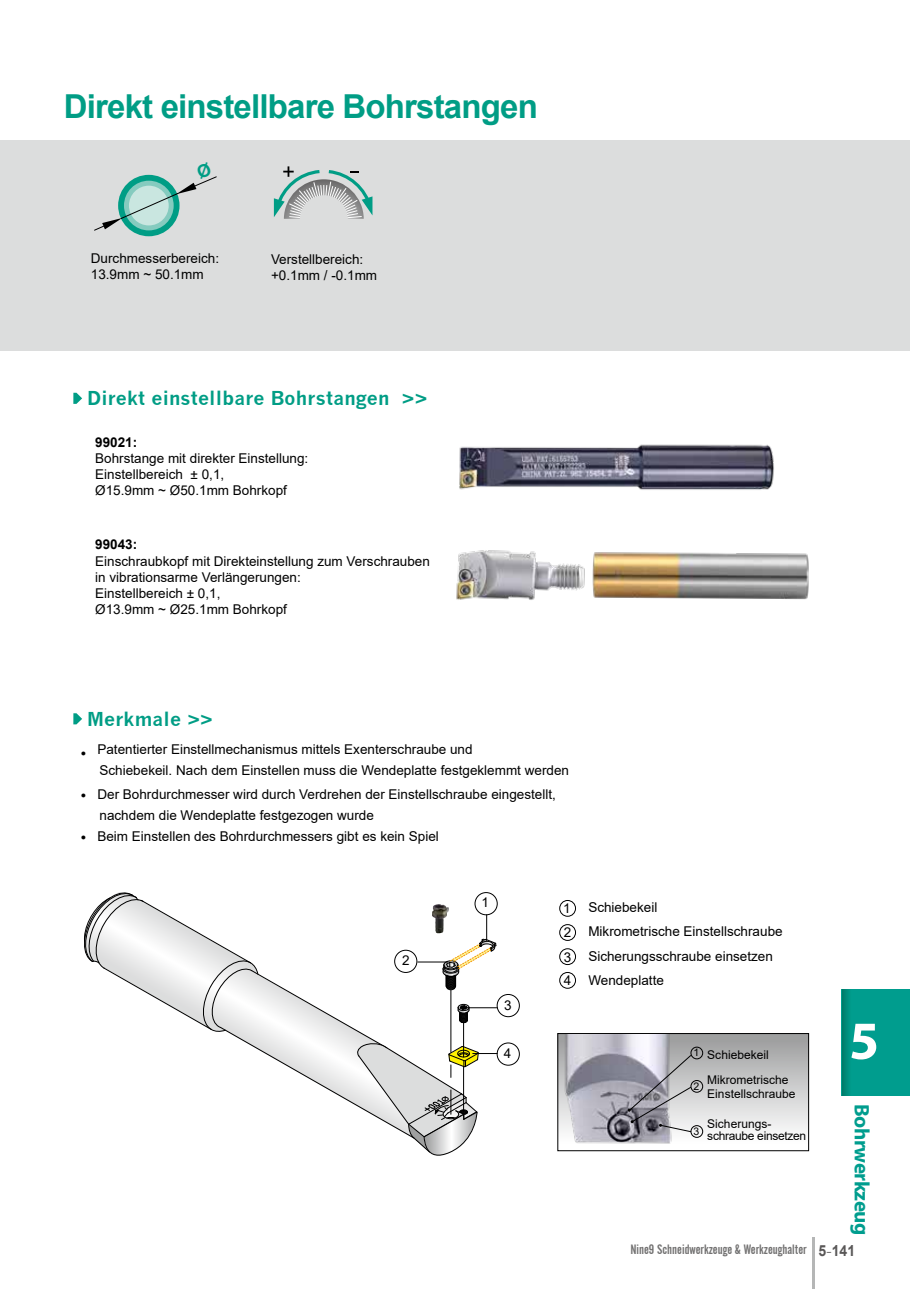
<style>
.page{position:relative;width:910px;height:1289px;background:#fff}
.page>*{position:absolute;margin:0;border:0;box-sizing:border-box;transform-origin:0 0}
.t1{font:700 54px "Myriad Pro";color:#fff}
.t2{font:700 33px "Arial";letter-spacing:-.025em;color:#009d85}
.t3{font:700 21px "Myriad Pro";letter-spacing:-.025em;color:#009d8e}
.t4{font:700 18.75px "News Gothic";letter-spacing:.01em;color:#009d85}
.t5{font:13.5px/16.2px "Arial";color:#000}
.t6{font:13.5px "Alternate Gothic No 2 BT";color:#727171}
.t7{font:700 13.5px "Arial";color:#000}
.t8{font:12px/24.9px "Arial";color:#000}
.t9{font:12px/12px "Arial";letter-spacing:-.025em;color:#000}
.t10{font:10.5px "Arial";color:#000}
.s1{font-size:9px}
.s2{font-family:"Arial";font-weight:700;font-size:15.3px;color:#595757}
.s3{font-family:"Adobe Ming Std";font-weight:300;font-size:15.3px;color:#595757}
</style>
<div class="page">
<div style="left:0;top:140px;width:910px;height:211px;background:#dcdddd"></div>
<img style="left:456px;top:550px;width:129px;height:50px">
<img style="left:592px;top:552px;width:217px;height:48px">
<svg style="left:84px;top:892px;width:413px;height:264px"></svg>
<div style="left:475px;top:892px;width:23px;height:23px;border:1px solid #000;border-radius:50%"></div>
<div style="left:394px;top:949px;width:23px;height:23px;border:1px solid #000;border-radius:50%"></div>
<div style="left:497px;top:994px;width:23px;height:23px;border:1px solid #000;border-radius:50%"></div>
<div style="left:497px;top:1042px;width:23px;height:23px;border:1px solid #000;border-radius:50%"></div>
<div style="left:118px;top:175px;width:62px;height:61px;background:#009d85;border-radius:50%"></div>
<svg style="left:274px;top:166px;width:99px;height:53px"></svg>
<img style="left:459px;top:444px;width:315px;height:46px">
<svg style="left:73px;top:393px;width:9px;height:11px"></svg>
<svg style="left:73px;top:713px;width:9px;height:11px"></svg>
<div style="left:559px;top:900px;width:17px;height:16px;border:1px solid #000;border-radius:50%"></div>
<div style="left:559px;top:924px;width:17px;height:16px;border:1px solid #000;border-radius:50%"></div>
<div style="left:559px;top:948px;width:17px;height:16px;border:1px solid #000;border-radius:50%"></div>
<div style="left:559px;top:972px;width:17px;height:16px;border:1px solid #000;border-radius:50%"></div>
<div style="left:558px;top:1033px;width:251px;height:117px;background:linear-gradient(to bottom,#9a9b9c,#fff)"></div>
<div style="left:557px;top:1033px;width:252px;height:118px;border:1px solid #000"></div>
<div style="left:691px;top:1046px;width:12px;height:13px;border:1px solid #000;border-radius:50%"></div>
<div style="left:691px;top:1080px;width:12px;height:12px;border:1px solid #000;border-radius:50%"></div>
<div style="left:691px;top:1125px;width:12px;height:12px;border:1px solid #000;border-radius:50%"></div>
<img style="left:557px;top:1034px;width:121px;height:117px">
<svg style="left:628px;top:1054px;width:64px;height:78px;background:#a8a7ae"></svg>
<div style="left:842px;top:989px;width:68px;height:106px;background:#009d8e"></div>
<hr style="left:812px;top:1237px;width:2px;height:51px;background:#b5b6b6">
<svg style="left:94px;top:174px;width:123px;height:57px"></svg>
<h2 class="t2" style="left:64px;top:83px;width:476px">Direkt einstellbare Bohrstangen</h2>
<p class="t5" style="left:91px;top:250px;width:130px">Durchmesserbereich:<br>13.9mm ~ 50.1mm</p>
<p class="t5" style="left:271px;top:251px;width:108px">Verstellbereich: +0.1mm / -0.1mm</p>
<h3 class="t4" style="left:87px;top:387px;width:342px">Direkt einstellbare Bohrstangen &gt;&gt;</h3>
<p class="t7" style="left:95px;top:432px;width:44px">99021:</p>
<p class="t5" style="left:95px;top:450px;width:215px">Bohrstange mit direkter Einstellung:<br>Einstellbereich ± 0,1,<br>Ø15.9mm ~ Ø50.1mm Bohrkopf</p>
<p class="t7" style="left:95px;top:535px;width:44px">99043:</p>
<p class="t5" style="left:95px;top:552px;width:336px">Einschraubkopf mit Direkteinstellung zum Verschrauben in vibrationsarme Verlängerungen:<br>Einstellbereich ± 0,1,<br>Ø13.9mm ~ Ø25.1mm Bohrkopf</p>
<h3 class="t4" style="left:87px;top:707px;width:127px">Merkmale &gt;&gt;</h3>
<p class="t5" style="left:100px;top:739px;width:471px;line-height:21px;text-indent:-19px"><sub>●</sub> Patentierter Einstellmechanismus mittels Exenterschraube und<br>Schiebekeil. Nach dem Einstellen muss die Wendeplatte festgeklemmt werden</p>
<p class="t5" style="left:100px;top:784px;width:458px;line-height:21px;text-indent:-19px"><span class="s1">●</span> Der Bohrdurchmesser wird durch Verdrehen der Einstellschraube eingestellt, nachdem die Wendeplatte festgezogen wurde</p>
<p class="t5" style="left:81px;top:828px;width:360px"><span class="s1">●</span> Beim Einstellen des Bohrdurchmessers gibt es kein Spiel</p>
<p class="t5" style="left:402px;top:952px;width:9px">2</p>
<p class="t5" style="left:482px;top:894px;width:9px">1</p>
<p class="t5" style="left:504px;top:997px;width:9px">3</p>
<p class="t5" style="left:504px;top:1045px;width:9px">4</p>
<p class="t5" style="left:563px;top:896px;width:10px;line-height:23.9px;text-align:justify">1<br>2<br>3<br>4</p>
<p class="t5" style="left:588px;top:895px;width:196px;line-height:24px">Schiebekeil<br>Mikrometrische Einstellschraube<br>Sicherungsschraube einsetzen<br>Wendeplatte</p>
<p class="t10" style="left:693px;top:1045px;width:7px">1</p>
<p class="t10" style="left:693px;top:1078px;width:7px">2</p>
<p class="t10" style="left:693px;top:1123px;width:7px">3</p>
<p class="t8" style="left:707px;top:1041px;width:83px">Schiebekeil<br>Mikrometrische</p>
<p class="t8" style="left:707px;top:1081px;width:90px">Einstellschraube</p>
<p class="t9" style="left:707px;top:1117px;width:100px">Sicherungs&shy;schraube einsetzen</p>
<h1 class="t1" style="left:849px;top:1005px;width:31px">5</h1>
<h3 class="t3" style="left:875px;top:1103px;width:133px;rotate:90deg">Bohrwerkzeug</h3>
<p class="t6" style="left:630px;top:1241px;width:226px">Nine9 Schneidwerkzeuge &amp; Werkzeughalter <span class="s2">5</span><span class="s3">-</span><span class="s2">141</span></p>
</div>
